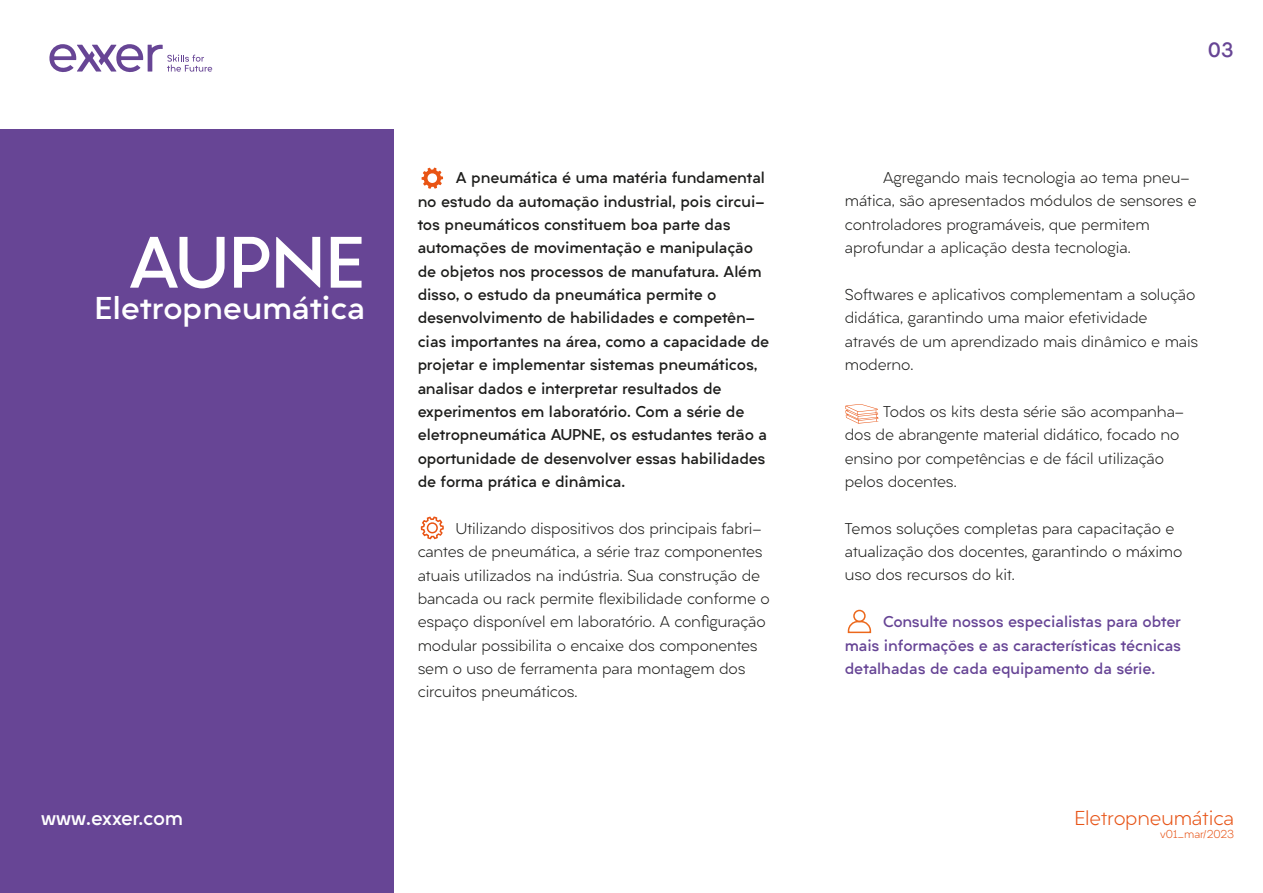
<style>
.page{position:relative;width:1263px;height:893px;background:#fff}
.page>*{position:absolute;margin:0;border:0;box-sizing:border-box;transform-origin:0 0}
.t1{font:700 69.15px "Liber Grotesque Family";letter-spacing:-.01em;color:#fff}
.t2{font:700 30px "Liber Grotesque Family";color:#fff;scale:1.05 1}
.t3{font:300 19.2px "Liber Grotesque Family";color:#e75417}
.t4{font:700 19.2px "Liber Grotesque Family";letter-spacing:-.015em;color:#fff}
.t5{font:700 19.2px "Liber Grotesque Family";color:#674595}
.t6{font:300 14.85px/23.4px "Liber Grotesque Family";letter-spacing:-.01em;color:#1d1d1b}
.t7{font:700 14.85px/23.4px "Liber Grotesque Family";letter-spacing:-.01em;color:#1d1d1b}
.t8{font:700 14.85px/23.4px "Liber Grotesque Family";letter-spacing:-.005em;color:#664495;text-align:justify}
.t9{font:300 10.65px "Liber Grotesque Family";color:#e75417}
</style>
<div class="page">
<svg style="left:49px;top:44px;width:163px;height:29px"></svg>
<div style="left:0;top:129px;width:394px;height:764px;background:#674595"></div>
<svg style="left:422px;top:168px;width:21px;height:21px"></svg>
<svg style="left:420px;top:516px;width:24px;height:24px"></svg>
<svg style="left:845px;top:404px;width:34px;height:20px"></svg>
<div style="left:853px;top:610px;width:13px;height:12px;border:2px solid #ec681c;border-radius:50%"></div>
<svg style="left:847px;top:620px;width:25px;height:14px"></svg>
<h1 class="t1" style="left:129px;top:219px;width:238px">AUPNE</h1>
<h2 class="t2" style="left:94px;top:289px;width:260px">Eletropneumática</h2>
<p class="t7" style="left:418px;top:166px;width:353px;text-indent:38px">A pneumática é uma matéria fundamental no estudo da automação industrial, pois circui&shy;tos pneumáticos constituem boa parte das automações de movimentação e manipulação de objetos nos processos de manufatura. Além disso, o estudo da pneumática permite o desenvolvimento de habilidades e competên&shy;cias importantes na área, como a capacidade de projetar e implementar sistemas pneumáticos, analisar dados e interpretar resultados de experimentos em laboratório. Com a série de eletropneumática AUPNE, os estudantes terão a oportunidade de desenvolver essas habilidades de forma prática e dinâmica.</p>
<p class="t6" style="left:418px;top:517px;width:354px;text-indent:38px">Utilizando dispositivos dos principais fabri&shy;cantes de pneumática, a série traz componentes atuais utilizados na indústria. Sua construção de bancada ou rack permite flexibilidade conforme o espaço disponível em laboratório. A configuração modular possibilita o encaixe dos componentes sem o uso de ferramenta para montagem dos circuitos pneumáticos.</p>
<p class="t5" style="left:1208px;top:38px;width:27px">03</p>
<p class="t6" style="left:845px;top:166px;width:353px;text-indent:38px">Agregando mais tecnologia ao tema pneu&shy;mática, são apresentados módulos de sensores e controladores programáveis, que permitem aprofundar a aplicação desta tecnologia.</p>
<p class="t6" style="left:845px;top:283px;width:355px">Softwares e aplicativos complementam a solução didática, garantindo uma maior efetividade através de um aprendizado mais dinâmico e mais moderno.</p>
<p class="t6" style="left:845px;top:400px;width:341px;text-indent:38px">Todos os kits desta série são acompanha&shy;dos de abrangente material didático, focado no ensino por competências e de fácil utilização pelos docentes.</p>
<p class="t6" style="left:845px;top:517px;width:339px">Temos soluções completas para capacitação e atualização dos docentes, garantindo o máximo uso dos recursos do kit.</p>
<p class="t8" style="left:845px;top:610px;width:338px;text-indent:38px">Consulte nossos especialistas para obter mais informações e as características técnicas detalhadas de cada equipamento da série.</p>
<p class="t4" style="left:41px;top:806px;width:143px">www.exxer.com</p>
<p class="t3" style="left:1074px;top:806px;width:161px">Eletropneumática</p>
<p class="t9" style="left:1160px;top:827px;width:75px">v01_mar/2023</p>
</div>
